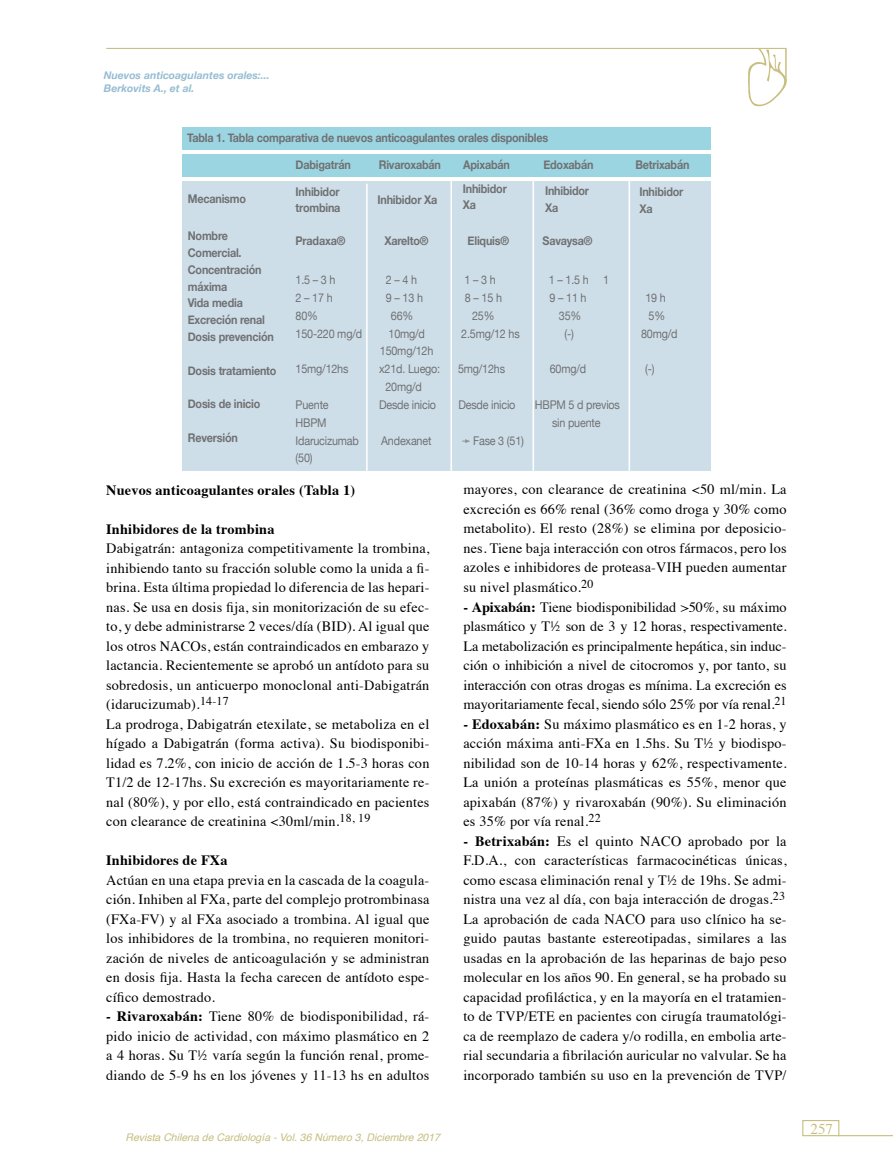
<style>
.page{position:relative;width:893px;height:1170px;background:#fff}
.page>*{position:absolute;margin:0;border:0;box-sizing:border-box;transform-origin:0 0}
.t1{font:15px "Times";color:#c7be80}
.t2{font:14.25px/19.5px "Times";letter-spacing:.015em;color:#000;text-align:justify}
.t3{font:700 14.25px "Times";letter-spacing:.015em;color:#000}
.t4{font:700 12px/16.8px "Helvetica Neue";letter-spacing:-.02em;color:#707172;scale:.9 1}
.t5{font:12px "Helvetica Neue";letter-spacing:-.02em;color:#707172;scale:.9 1}
.t6{font:italic 10.5px "Helvetica";color:#c7be80}
.t7{font:italic 700 10.5px/12.6px "Helvetica Neue";color:#96bdd3}
.s1{font-weight:700}
</style>
<div class="page">
<div style="left:802px;top:1119px;width:37px;height:17px;border:1px solid #c7be80"></div>
<hr style="left:838px;top:1134px;width:55px;height:2px;background:#c7be80">
<hr style="left:106px;top:48px;width:681px;height:1px;background:#c7be7f">
<svg style="left:748px;top:48px;width:39px;height:59px"></svg>
<hr style="left:785px;top:49px;width:2px;height:32px;background:#c7be7f">
<div style="left:182px;top:127px;width:529px;height:23px;background:#9cd5e2"></div>
<div style="left:182px;top:181px;width:529px;height:290px;background:#cedee9"></div>
<svg style="left:462px;top:439px;width:8px;height:4px"></svg>
<div style="left:182px;top:154px;width:529px;height:23px;background:#9cd5e2"></div>
<hr style="left:366px;top:184px;width:2px;height:287px;background:#fff">
<hr style="left:450px;top:181px;width:2px;height:290px;background:#fff">
<hr style="left:532px;top:177px;width:2px;height:294px;background:#fff">
<hr style="left:629px;top:179px;width:1px;height:293px;background:#fff">
<p class="t7" style="left:104px;top:70px;width:167px">Nuevos anticoagulantes orales:...<br>Berkovits A., et al.</p>
<p class="t4" style="left:187px;top:130px;width:403px">Tabla 1. Tabla comparativa de nuevos anticoagulantes orales disponibles</p>
<p class="t4" style="left:188px;top:190px;width:66px">Mecanismo</p>
<p class="t4" style="left:188px;top:228px;width:97px">Nombre<br>Comercial.<br>Concentración máxima<br>Vida media<br>Excreción renal<br>Dosis prevención</p>
<p class="t4" style="left:188px;top:362px;width:100px">Dosis tratamiento</p>
<p class="t4" style="left:188px;top:396px;width:82px">Dosis de inicio</p>
<p class="t4" style="left:188px;top:429px;width:57px">Reversión</p>
<p class="t4" style="left:296px;top:157px;width:63px">Dabigatrán</p>
<p class="t4" style="left:379px;top:157px;width:71px">Rivaroxabán</p>
<p class="t4" style="left:463px;top:157px;width:53px">Apixabán</p>
<p class="t4" style="left:543px;top:157px;width:57px">Edoxabán</p>
<p class="t4" style="left:635px;top:157px;width:62px">Betrixabán</p>
<p class="t4" style="left:296px;top:184px;width:51px">Inhibidor trombina</p>
<p class="t4" style="left:463px;top:180px;width:50px">Inhibidor<br>Xa</p>
<p class="t4" style="left:545px;top:183px;width:50px">Inhibidor<br>Xa</p>
<p class="t4" style="left:639px;top:184px;width:50px">Inhibidor<br>Xa</p>
<p class="t4" style="left:378px;top:191px;width:68px">Inhibidor Xa</p>
<p class="t4" style="left:296px;top:233px;width:57px">Pradaxa®</p>
<p class="t4" style="left:384px;top:233px;width:50px">Xarelto®</p>
<p class="t4" style="left:468px;top:233px;width:48px">Eliquis®</p>
<p class="t4" style="left:543px;top:233px;width:57px">Savaysa®</p>
<p class="t5" style="left:296px;top:271px;width:46px">1.5 – 3 h</p>
<p class="t5" style="left:386px;top:271px;width:36px">2 – 4 h</p>
<p class="t5" style="left:464px;top:271px;width:36px">1 – 3 h</p>
<p class="t5" style="left:549px;top:271px;width:68px">1 – 1.5 h 1</p>
<p class="t5" style="left:296px;top:289px;width:43px">2 – 17 h</p>
<p class="t5" style="left:386px;top:289px;width:43px">9 – 13 h</p>
<p class="t5" style="left:465px;top:289px;width:43px">8 – 15 h</p>
<p class="t5" style="left:550px;top:289px;width:43px">9 – 11 h</p>
<p class="t5" style="left:645px;top:289px;width:24px">19 h</p>
<p class="t5" style="left:296px;top:307px;width:26px">80%</p>
<p class="t5" style="left:391px;top:307px;width:26px">66%</p>
<p class="t5" style="left:472px;top:307px;width:26px">25%</p>
<p class="t5" style="left:559px;top:307px;width:26px">35%</p>
<p class="t5" style="left:648px;top:307px;width:20px">5%</p>
<p class="t5" style="left:296px;top:324px;width:75px">150-220 mg/d</p>
<p class="t5" style="left:388px;top:324px;width:42px">10mg/d</p>
<p class="t5" style="left:461px;top:324px;width:66px">2.5mg/12 hs</p>
<p class="t5" style="left:564px;top:324px;width:12px">(-)</p>
<p class="t5" style="left:641px;top:324px;width:42px">80mg/d</p>
<p class="t5" style="left:380px;top:342px;width:61px">150mg/12h</p>
<p class="t5" style="left:296px;top:360px;width:60px">15mg/12hs</p>
<p class="t5" style="left:379px;top:360px;width:69px">x21d. Luego:</p>
<p class="t5" style="left:458px;top:360px;width:54px">5mg/12hs</p>
<p class="t5" style="left:550px;top:360px;width:42px">60mg/d</p>
<p class="t5" style="left:645px;top:360px;width:12px">(-)</p>
<p class="t5" style="left:385px;top:378px;width:42px">20mg/d</p>
<p class="t5" style="left:296px;top:396px;width:38px">Puente</p>
<p class="t5" style="left:379px;top:396px;width:65px">Desde inicio</p>
<p class="t5" style="left:458px;top:396px;width:65px">Desde inicio</p>
<p class="t5" style="left:535px;top:396px;width:96px">HBPM 5 d previos</p>
<p class="t5" style="left:296px;top:414px;width:36px">HBPM</p>
<p class="t5" style="left:552px;top:414px;width:55px">sin puente</p>
<p class="t5" style="left:296px;top:431px;width:72px">Idarucizumab</p>
<p class="t5" style="left:381px;top:431px;width:57px">Andexanet</p>
<p class="t5" style="left:473px;top:431px;width:58px">Fase 3 (51)</p>
<p class="t5" style="left:296px;top:449px;width:20px">(50)</p>
<p class="t3" style="left:106px;top:476px;width:251px">Nuevos anticoagulantes orales (Tabla 1)</p>
<p class="t3" style="left:106px;top:515px;width:170px">Inhibidores de la trombina</p>
<p class="t2" style="left:106px;top:537px;width:325px;text-align:left">Dabigatrán: antagoniza competitivamente la trombina, inhibiendo tanto su fracción soluble como la unida a fi&shy;brina. Esta última propiedad lo diferencia de las hepari&shy;nas. Se usa en dosis fija, sin monitorización de su efec&shy;to, y debe administrarse 2 veces/día (BID). Al igual que los otros NACOs, están contraindicados en embarazo y lactancia. Recientemente se aprobó un antídoto para su sobredosis, un anticuerpo monoclonal anti-Dabigatrán (idarucizumab).<sup>14-17<br></sup>La prodroga, Dabigatrán etexilate, se metaboliza en el hígado a Dabigatrán (forma activa). Su biodisponibi&shy;lidad es 7.2%, con inicio de acción de 1.5-3 horas con T1/2 de 12-17hs. Su excreción es mayoritariamente re&shy;nal (80%), y por ello, está contraindicado en pacientes con clearance de creatinina &lt;30ml/min.<sup>18,</sup> <sup>19</sup></p>
<p class="t3" style="left:106px;top:846px;width:123px">Inhibidores de FXa</p>
<p class="t2" style="left:106px;top:868px;width:325px">Actúan en una etapa previa en la cascada de la coagula&shy;ción. Inhiben al FXa, parte del complejo protrombinasa (FXa-FV) y al FXa asociado a trombina. Al igual que los inhibidores de la trombina, no requieren monitori&shy;zación de niveles de anticoagulación y se administran en dosis fija. Hasta la fecha carecen de antídoto espe&shy;cífico demostrado.</p>
<p class="t2" style="left:106px;top:1005px;width:325px"><span class="s1">- Rivaroxabán:</span> Tiene 80% de biodisponibilidad, rá&shy;pido inicio de actividad, con máximo plasmático en 2 a 4 horas. Su T½ varía según la función renal, prome&shy;diando de 5-9 hs en los jóvenes y 11-13 hs en adultos</p>
<p class="t6" style="left:125px;top:1128px;width:316px">Revista Chilena de Cardiología - Vol. 36 Número 3, Diciembre 2017</p>
<p class="t2" style="left:463px;top:478px;width:325px">mayores, con clearance de creatinina &lt;50 ml/min. La excreción es 66% renal (36% como droga y 30% como metabolito). El resto (28%) se elimina por deposicio&shy;nes. Tiene baja interacción con otros fármacos, pero los azoles e inhibidores de proteasa-VIH pueden aumentar su nivel plasmático.<sup>20</sup></p>
<p class="t2" style="left:463px;top:595px;width:325px"><span class="s1">- Apixabán:</span> Tiene biodisponibilidad &gt;50%, su máximo plasmático y T½ son de 3 y 12 horas, respectivamente.<br>La metabolización es principalmente hepática, sin induc&shy;ción o inhibición a nivel de citocromos y, por tanto, su interacción con otras drogas es mínima. La excreción es mayoritariamente fecal, siendo sólo 25% por vía renal.<sup>21</sup></p>
<p class="t2" style="left:463px;top:712px;width:325px"><span class="s1">- Edoxabán:</span> Su máximo plasmático es en 1-2 horas, y acción máxima anti-FXa en 1.5hs. Su T½ y biodispo&shy;nibilidad son de 10-14 horas y 62%, respectivamente.<br>La unión a proteínas plasmáticas es 55%, menor que apixabán (87%) y rivaroxabán (90%). Su eliminación es 35% por vía renal.<sup>22</sup></p>
<p class="t2" style="left:463px;top:829px;width:325px"><span class="s1">- Betrixabán:</span> Es el quinto NACO aprobado por la F.D.A., con características farmacocinéticas únicas, como escasa eliminación renal y T½ de 19hs. Se admi&shy;nistra una vez al día, con baja interacción de drogas.<sup>23<br></sup>La aprobación de cada NACO para uso clínico ha se&shy;guido pautas bastante estereotipadas, similares a las usadas en la aprobación de las heparinas de bajo peso molecular en los años 90. En general, se ha probado su capacidad profiláctica, y en la mayoría en el tratamien&shy;to de TVP/ETE en pacientes con cirugía traumatológi&shy;ca de reemplazo de cadera y/o rodilla, en embolia arte&shy;rial secundaria a fibrilación auricular no valvular. Se ha incorporado también su uso en la prevención de TVP/</p>
<p class="t1" style="left:810px;top:1115px;width:24px">257</p>
</div>
